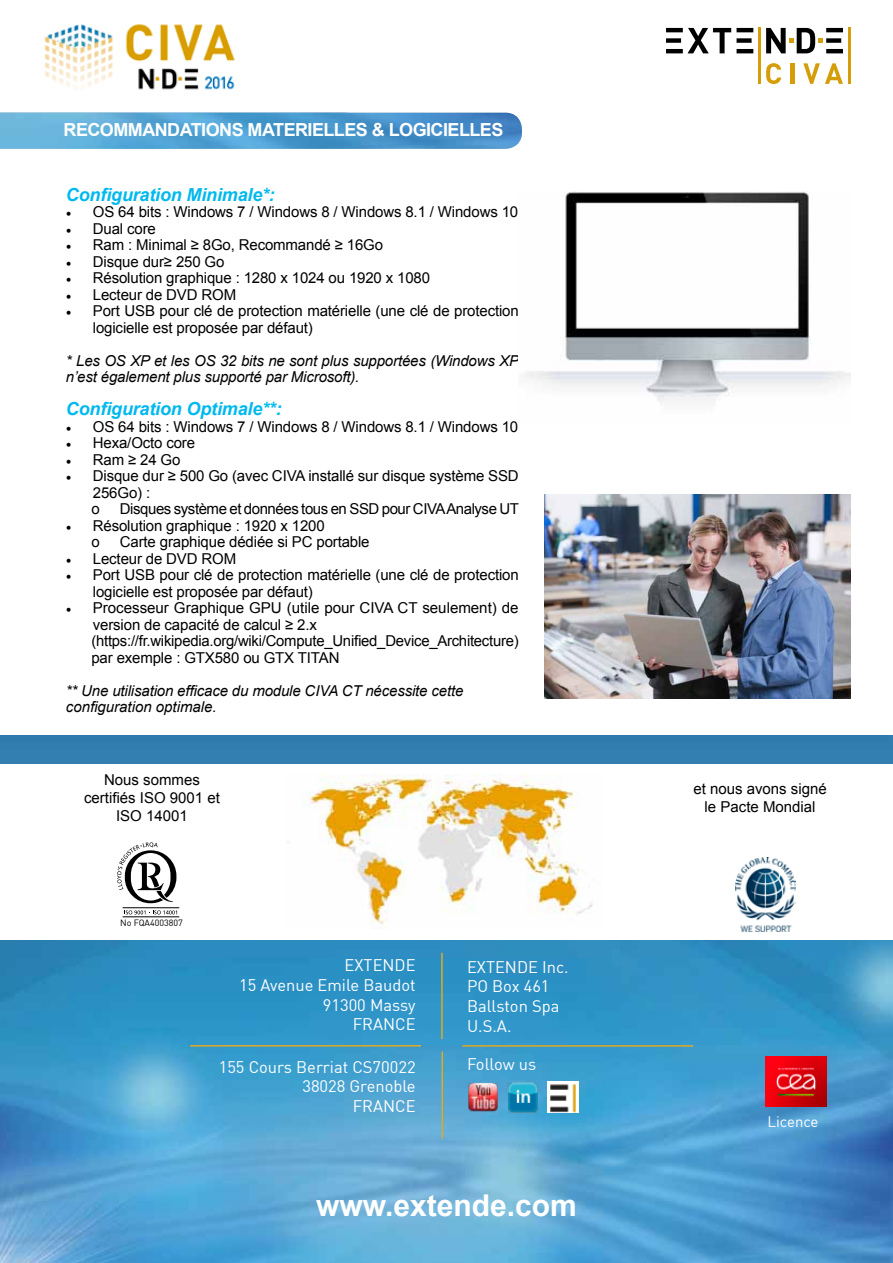
<style>
.page{position:relative;width:893px;height:1263px;background:#fff}
.page>*{position:absolute;margin:0;border:0;box-sizing:border-box;transform-origin:0 0}
.t1{font:700 30px "Arial";color:#fff}
.t2{font:italic 700 18px "Arial";letter-spacing:-.01em;color:#00b9ee}
.t3{font:700 18px "Arial";letter-spacing:-.03em;color:#fff}
.t4{font:16.5px/19.8px "DIN";color:#fff;text-align:right}
.t5{font:15px/16.5px "Arial";letter-spacing:-.01em;color:#000}
.t6{font:italic 15px/16.5px "Arial";letter-spacing:-.01em;color:#000}
.t7{font:15px "Arial";letter-spacing:-.03em;color:#000}
.t8{font:15px "DIN";color:#fff}
.t9{font:9px "DIN";color:#000}
.s1{font-family:"Minion Pro"}
</style>
<div class="page">
<img style="left:44px;top:24px;width:191px;height:66px">
<svg style="left:766px;top:63px;width:15px;height:21px"></svg>
<hr style="left:791px;top:63px;width:4px;height:21px;background:#d59d08">
<svg style="left:803px;top:63px;width:40px;height:21px"></svg>
<hr style="left:826px;top:28px;width:17px;height:4px;background:#000">
<div style="left:826px;top:38px;width:15px;height:5px;background:#000"></div>
<hr style="left:826px;top:49px;width:17px;height:4px;background:#000">
<hr style="left:666px;top:28px;width:17px;height:4px;background:#000">
<div style="left:666px;top:38px;width:15px;height:5px;background:#000"></div>
<hr style="left:666px;top:49px;width:17px;height:4px;background:#000">
<svg style="left:688px;top:28px;width:43px;height:25px"></svg>
<hr style="left:737px;top:28px;width:16px;height:4px;background:#000">
<div style="left:737px;top:38px;width:15px;height:5px;background:#000"></div>
<hr style="left:737px;top:49px;width:16px;height:4px;background:#000">
<hr style="left:758px;top:28px;width:3px;height:56px;background:#d59d08">
<hr style="left:848px;top:28px;width:2px;height:56px;background:#d59d08">
<svg style="left:766px;top:28px;width:57px;height:25px"></svg>
<img style="left:0;top:113px;width:522px;height:36px">
<img style="left:524px;top:191px;width:326px;height:212px">
<img style="left:0;top:736px;width:893px;height:527px">
<hr style="left:441px;top:953px;width:2px;height:86px;background:#e1a922">
<hr style="left:462px;top:1045px;width:231px;height:2px;background:#e1a922">
<img style="left:468px;top:1082px;width:30px;height:31px">
<img style="left:507px;top:1082px;width:31px;height:31px">
<img style="left:547px;top:1081px;width:31px;height:32px">
<hr style="left:441px;top:1051px;width:2px;height:87px;background:#e1a922">
<hr style="left:190px;top:1045px;width:231px;height:1px;background:#e1a922">
<div style="left:0;top:765px;width:893px;height:175px;background:#fff"></div>
<img style="left:765px;top:1056px;width:62px;height:51px">
<img style="left:308px;top:774px;width:285px;height:155px">
<img style="left:735px;top:858px;width:61px;height:73px">
<img style="left:545px;top:495px;width:305px;height:204px">
<svg style="left:117px;top:842px;width:59px;height:61px"></svg>
<hr style="left:123px;top:907px;width:56px;height:1px;background:#000">
<svg style="left:124px;top:910px;width:53px;height:4px"></svg>
<hr style="left:123px;top:916px;width:56px;height:1px;background:#000">
<p class="t3" style="left:64px;top:117px;width:441px">RECOMMANDATIONS MATERIELLES &amp; LOGICIELLES</p>
<p class="t2" style="left:66px;top:182px;width:211px">Configuration Minimale*:</p>
<p class="t5" style="left:66px;top:204px;width:454px"><span class="s1">•</span> OS 64 bits : Windows 7 / Windows 8 / Windows 8.1 / Windows 10</p>
<p class="t5" style="left:66px;top:220px;width:91px"><span class="s1">•</span> Dual core</p>
<p class="t5" style="left:66px;top:237px;width:319px"><span class="s1">•</span> Ram : Minimal ≥ 8Go, Recommandé ≥ 16Go</p>
<p class="t5" style="left:66px;top:253px;width:160px"><span class="s1">•</span> Disque dur≥ 250 Go</p>
<p class="t5" style="left:66px;top:270px;width:366px"><span class="s1">•</span> Résolution graphique : 1280 x 1024 ou 1920 x 1080</p>
<p class="t5" style="left:66px;top:286px;width:172px"><span class="s1">•</span> Lecteur de DVD ROM</p>
<p class="t5" style="left:93px;top:303px;width:427px;text-indent:-27px"><span class="s1">•</span> Port USB pour clé de protection matérielle (une clé de protection logicielle est proposée par défaut)</p>
<p class="t6" style="left:66px;top:352px;width:455px">* Les OS XP et les OS 32 bits ne sont plus supportées (Windows XP n’est également plus supporté par Microsoft).</p>
<p class="t2" style="left:66px;top:397px;width:217px">Configuration Optimale**:</p>
<p class="t5" style="left:66px;top:418px;width:454px"><span class="s1">•</span> OS 64 bits : Windows 7 / Windows 8 / Windows 8.1 / Windows 10</p>
<p class="t5" style="left:66px;top:435px;width:131px"><span class="s1">•</span> Hexa/Octo core</p>
<p class="t5" style="left:66px;top:451px;width:116px"><span class="s1">•</span> Ram ≥ 24 Go</p>
<p class="t5" style="left:91px;top:468px;width:429px;text-indent:-26px"><span class="s1">•</span> Disque dur ≥ 500 Go (avec CIVA installé sur disque système SSD<br>256Go) :<br>o</p>
<p class="t7" style="left:120px;top:499px;width:401px">Disques système et données tous en SSD pour CIVA Analyse UT</p>
<p class="t5" style="left:91px;top:517px;width:235px;text-indent:-26px"><span class="s1">•</span> Résolution graphique : 1920 x 1200 o</p>
<p class="t5" style="left:120px;top:534px;width:251px">Carte graphique dédiée si PC portable</p>
<p class="t5" style="left:66px;top:550px;width:172px"><span class="s1">•</span> Lecteur de DVD ROM</p>
<p class="t5" style="left:93px;top:567px;width:427px;text-indent:-27px"><span class="s1">•</span> Port USB pour clé de protection matérielle (une clé de protection logicielle est proposée par défaut)</p>
<p class="t5" style="left:91px;top:600px;width:429px;text-indent:-26px"><span class="s1">•</span> Processeur Graphique GPU (utile pour CIVA CT seulement) de version de capacité de calcul ≥ 2.x (https://fr.wikipedia.org/wiki/Compute_Unified_Device_Architecture) par exemple : GTX580 ou GTX TITAN</p>
<p class="t6" style="left:66px;top:682px;width:399px">** Une utilisation efficace du module CIVA CT nécessite cette configuration optimale.</p>
<p class="t5" style="left:84px;top:771px;width:137px;line-height:18px;text-align:center">Nous sommes certifiés ISO 9001 et<br>ISO 14001</p>
<p class="t5" style="left:693px;top:780px;width:135px;line-height:18px;text-align:center">et nous avons signé le Pacte Mondial</p>
<p class="t9" style="left:120px;top:917px;width:64px">No FQA4003807</p>
<p class="t4" style="left:239px;top:955px;width:178px">EXTENDE<br>15 Avenue Emile Baudot<br>91300 Massy<br>FRANCE</p>
<p class="t4" style="left:467px;top:956px;width:103px;text-align:left">EXTENDE Inc.<br>PO Box 461<br>Ballston Spa<br>U.S.A.</p>
<p class="t4" style="left:219px;top:1056px;width:198px">155 Cours Berriat CS70022<br>38028 Grenoble<br>FRANCE</p>
<p class="t4" style="left:467px;top:1053px;width:71px">Follow us</p>
<h1 class="t1" style="left:316px;top:1185px;width:262px">www.extende.com</h1>
<p class="t8" style="left:767px;top:1112px;width:52px">Licence</p>
</div>
